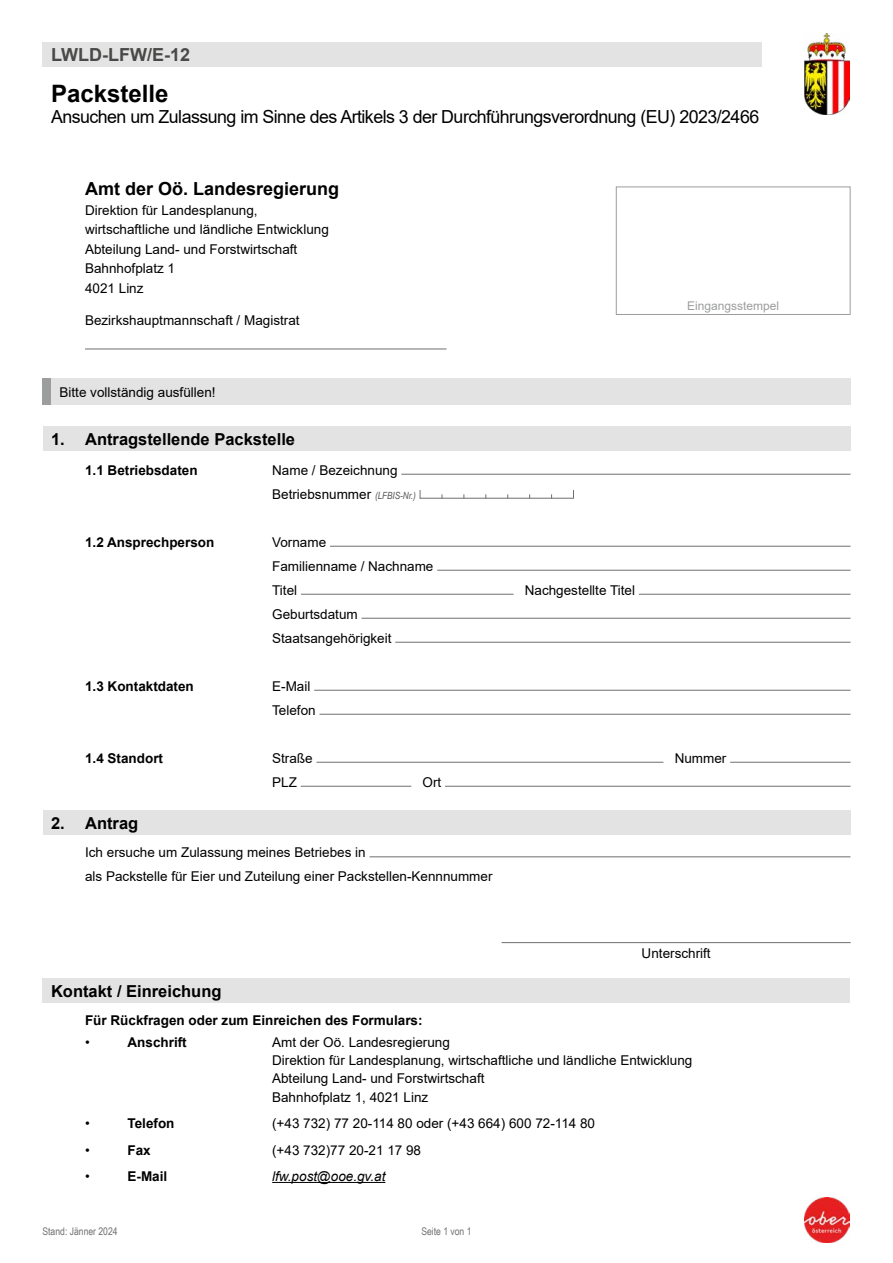
<style>
.page{position:relative;width:893px;height:1263px;background:#fff}
.page>*{position:absolute;margin:0;border:0;box-sizing:border-box;transform-origin:0 0}
.Formularkopf_H1_Formulartitel{font:700 24px "Arial";color:#000}
.Formularkopf_H1_Formulartitel-2{font:18px "Arial";letter-spacing:-.03em;color:#000}
.Formularkopf_P_Adresse{font:700 18px "Arial";color:#000}
.Formularkopf_P_Formularnummer{font:700 18px "Arial";color:#494948}
.Formularabschnitt_H2{font:700 16.5px "Arial";color:#000}
.Formularkopf_P_Adresse-2{font:13.5px/19.5px "Arial";color:#000}
.Formularabschnitt_P_Text{font:13.5px/24px "Arial";color:#000}
.Formular_Abschluss_P_Text_-_OHNE_Grundli{font:13.5px/24px "Arial";color:#000}
.Formular_Abschluss_H3{font:700 13.5px "Arial";color:#000}
.Formularabschnitt_P_Text-2{font:700 13.5px "Arial";color:#000}
.Formularkopf_P_Allgemeine_Infos{font:13.5px "Arial";color:#000}
.t1{font:italic 13.5px "Arial";color:#000}
.Formularabschnitt_P_Datum_Unterschrift{font:13.5px "Arial";color:#000}
.t2{font:12px "Arial";color:#9c9d9d}
.Formularkopf_P_Aktueller_Stand{font:10.5px "Arial Narrow";color:#6f6f6e}
.s1{font-family:"Arial Narrow";font-style:italic;font-size:9.9px;color:#565656}
</style>
<div class="page">
<div style="left:616px;top:187px;width:234px;height:128px;border:1px solid #9c9d9d"></div>
<hr style="left:85px;top:349px;width:361px;height:1px;background:#6f6f6e">
<div style="left:43px;top:43px;width:719px;height:24px;background:#e3e3e3"></div>
<div style="left:51px;top:379px;width:799px;height:26px;background:#e3e3e3"></div>
<div style="left:43px;top:427px;width:807px;height:24px;background:#e3e3e3"></div>
<div style="left:43px;top:811px;width:807px;height:24px;background:#e3e3e3"></div>
<hr style="left:401px;top:474px;width:449px;height:1px;background:#6f6f6e">
<hr style="left:420px;top:498px;width:153px;height:1px;background:#6f6f6e">
<hr style="left:330px;top:546px;width:520px;height:1px;background:#6f6f6e">
<hr style="left:437px;top:570px;width:413px;height:1px;background:#6f6f6e">
<hr style="left:301px;top:594px;width:213px;height:1px;background:#6f6f6e">
<hr style="left:639px;top:594px;width:211px;height:1px;background:#6f6f6e">
<hr style="left:361px;top:618px;width:489px;height:1px;background:#6f6f6e">
<hr style="left:395px;top:642px;width:455px;height:1px;background:#6f6f6e">
<hr style="left:314px;top:690px;width:536px;height:1px;background:#6f6f6e">
<hr style="left:319px;top:714px;width:531px;height:1px;background:#6f6f6e">
<hr style="left:316px;top:762px;width:347px;height:1px;background:#6f6f6e">
<hr style="left:730px;top:762px;width:120px;height:1px;background:#6f6f6e">
<hr style="left:301px;top:786px;width:110px;height:1px;background:#6f6f6e">
<hr style="left:445px;top:786px;width:405px;height:1px;background:#6f6f6e">
<hr style="left:369px;top:856px;width:481px;height:1px;background:#6f6f6e">
<hr style="left:502px;top:942px;width:349px;height:1px;background:#6f6f6e">
<div style="left:43px;top:979px;width:807px;height:24px;background:#e3e3e3"></div>
<hr style="left:272px;top:1182px;width:113px;height:1px;background:#000">
<img style="left:805px;top:34px;width:45px;height:81px">
<img style="left:805px;top:1198px;width:45px;height:45px">
<p class="Formularkopf_P_Formularnummer" style="left:51px;top:42px;width:140px">LWLD-LFW/E-12</p>
<h1 class="Formularkopf_H1_Formulartitel" style="left:51px;top:76px;width:119px">Packstelle</h1>
<h1 class="Formularkopf_H1_Formulartitel-2" style="left:51px;top:105px;width:710px">Ansuchen um Zulassung im Sinne des Artikels 3 der Durchführungsverordnung (EU) 2023/2466</h1>
<p class="Formularkopf_P_Adresse" style="left:85px;top:176px;width:256px">Amt der Oö. Landesregierung</p>
<p class="Formularkopf_P_Adresse-2" style="left:85px;top:200px;width:245px">Direktion für Landesplanung, wirtschaftliche und ländliche Entwicklung<br>Abteilung Land- und Forstwirtschaft<br>Bahnhofplatz 1<br>4021 Linz</p>
<p class="Formularkopf_P_Adresse-2" style="left:85px;top:311px;width:216px">Bezirkshauptmannschaft / Magistrat</p>
<p class="Formularkopf_P_Allgemeine_Infos" style="left:60px;top:383px;width:158px">Bitte vollständig ausfüllen!</p>
<h2 class="Formularabschnitt_H2" style="left:51px;top:427px;width:246px">1. Antragstellende Packstelle</h2>
<p class="Formularabschnitt_P_Text-2" style="left:85px;top:460px;width:114px">1.1 Betriebsdaten</p>
<p class="Formularabschnitt_P_Text" style="left:272px;top:458px;width:145px">Name / Bezeichnung<br>Betriebsnummer <span class="s1">(LFBIS-Nr.)</span></p>
<p class="Formularabschnitt_P_Text-2" style="left:85px;top:532px;width:131px">1.2 Ansprechperson</p>
<p class="Formularabschnitt_P_Text" style="left:272px;top:530px;width:163px">Vorname<br>Familienname / Nachname<br>Titel</p>
<p class="Formularabschnitt_P_Text" style="left:272px;top:602px;width:121px">Geburtsdatum<br>Staatsangehörigkeit</p>
<p class="t2" style="left:687px;top:297px;width:94px">Eingangsstempel</p>
<p class="Formularabschnitt_P_Text" style="left:525px;top:578px;width:112px">Nachgestellte Titel</p>
<p class="Formularabschnitt_P_Text-2" style="left:85px;top:676px;width:110px">1.3 Kontaktdaten</p>
<p class="Formularabschnitt_P_Text" style="left:272px;top:674px;width:45px">E-Mail<br>Telefon</p>
<p class="Formularabschnitt_P_Text-2" style="left:85px;top:748px;width:80px">1.4 Standort</p>
<p class="Formularabschnitt_P_Text" style="left:272px;top:746px;width:42px">Straße</p>
<p class="Formularabschnitt_P_Text" style="left:675px;top:746px;width:53px">Nummer</p>
<p class="Formularabschnitt_P_Text" style="left:272px;top:770px;width:26px">PLZ</p>
<p class="Formularabschnitt_P_Text" style="left:423px;top:770px;width:20px">Ort</p>
<h2 class="Formularabschnitt_H2" style="left:51px;top:811px;width:89px">2. Antrag</h2>
<p class="Formular_Abschluss_P_Text_-_OHNE_Grundli" style="left:85px;top:840px;width:409px">Ich ersuche um Zulassung meines Betriebes in<br>als Packstelle für Eier und Zuteilung einer Packstellen-Kennnummer</p>
<p class="Formularabschnitt_P_Datum_Unterschrift" style="left:642px;top:944px;width:71px">Unterschrift</p>
<h2 class="Formularabschnitt_H2" style="left:51px;top:979px;width:172px">Kontakt / Einreichung</h2>
<h3 class="Formular_Abschluss_H3" style="left:85px;top:1011px;width:339px">Für Rückfragen oder zum Einreichen des Formulars:</h3>
<p class="Formularkopf_P_Adresse-2" style="left:85px;top:1033px;width:6px">•</p>
<p class="Formular_Abschluss_H3" style="left:128px;top:1033px;width:61px">Anschrift</p>
<p class="Formularkopf_P_Adresse-2" style="left:272px;top:1034px;width:422px;line-height:18px">Amt der Oö. Landesregierung<br>Direktion für Landesplanung, wirtschaftliche und ländliche Entwicklung Abteilung Land- und Forstwirtschaft<br>Bahnhofplatz 1, 4021 Linz</p>
<p class="Formularkopf_P_Adresse-2" style="left:85px;top:1113px;width:6px">•</p>
<p class="Formular_Abschluss_H3" style="left:128px;top:1114px;width:49px">Telefon</p>
<p class="Formularkopf_P_Adresse-2" style="left:272px;top:1113px;width:324px">(+43 732) 77 20-114 80 oder (+43 664) 600 72-114 80</p>
<p class="Formularkopf_P_Adresse-2" style="left:85px;top:1140px;width:6px">•</p>
<p class="Formular_Abschluss_H3" style="left:128px;top:1140px;width:25px">Fax</p>
<p class="Formularkopf_P_Adresse-2" style="left:272px;top:1140px;width:150px">(+43 732)77 20-21 17 98</p>
<p class="Formularkopf_P_Adresse-2" style="left:85px;top:1166px;width:6px">•</p>
<p class="Formular_Abschluss_H3" style="left:128px;top:1167px;width:41px">E-Mail</p>
<p class="t1" style="left:272px;top:1167px;width:115px">lfw.post@ooe.gv.at</p>
<p class="Formularkopf_P_Aktueller_Stand" style="left:43px;top:1223px;width:77px">Stand: Jänner 2024</p>
<p class="Formularkopf_P_Aktueller_Stand" style="left:421px;top:1223px;width:52px">Seite 1 von 1</p>
</div>
